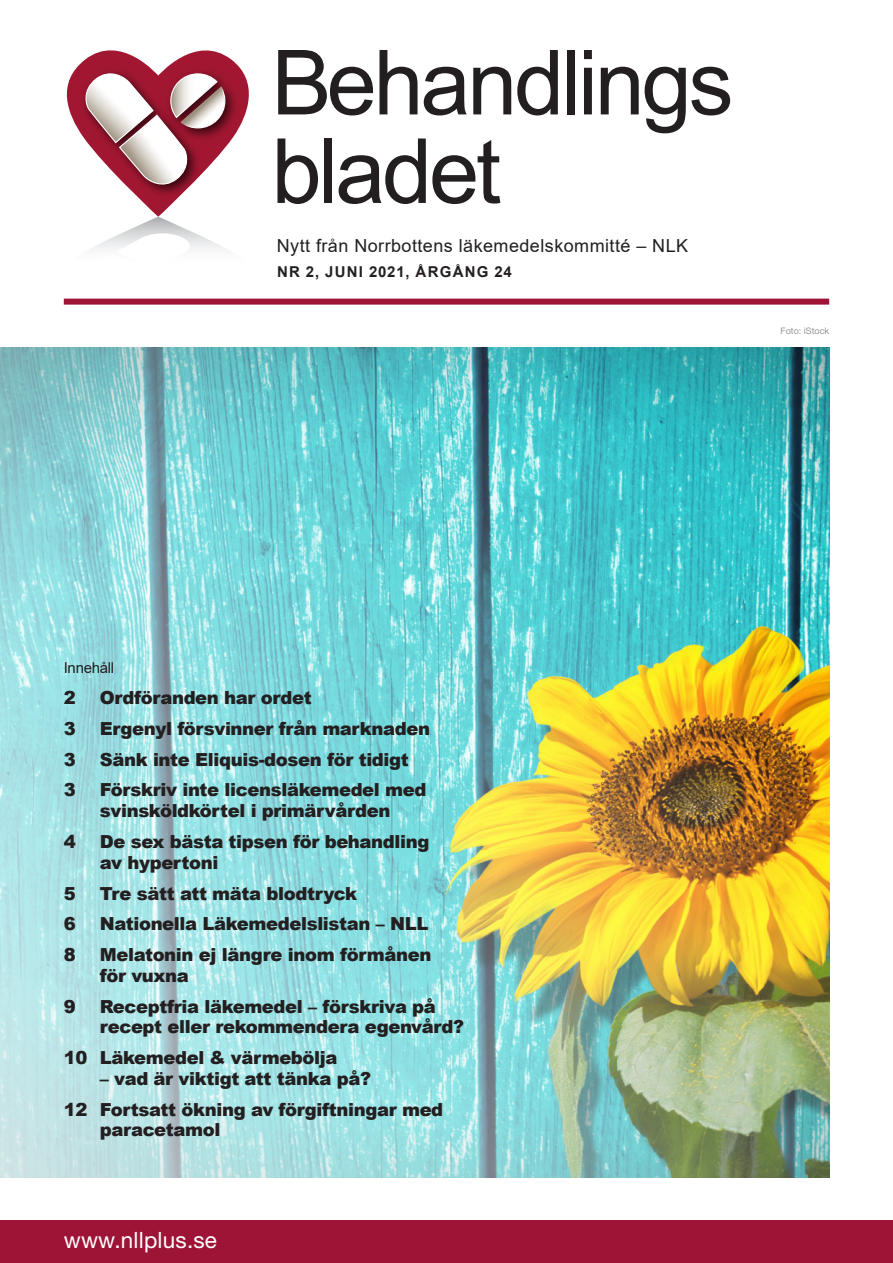
<style>
.page{position:relative;width:893px;height:1263px;background:#fff}
.page>*{position:absolute;margin:0;border:0;box-sizing:border-box;transform-origin:0 0}
.t1{font:90px "Arial";letter-spacing:-.035em;color:#231f20}
.t2{font:22.5px "Helvetica Neue LT Std";letter-spacing:.01em;color:#fff}
.t3{font:900 18px/20.7px "Arial";letter-spacing:-.02em;color:#231f20}
.t4{font:18px "Arial";letter-spacing:.025em;color:#231f20}
.t5{font:700 15px "Arial";letter-spacing:.085em;color:#231f20}
.toc_rubrik{font:15px "Arial";letter-spacing:-.02em;color:#231f20}
.t6{font:9px "Helvetica Neue LT Std";color:#939598}
</style>
<div class="page">
<img style="left:0;top:347px;width:829px;height:354px">
<svg style="left:66px;top:50px;width:183px;height:200px"></svg>
<div style="left:64px;top:299px;width:765px;height:6px;background:#9e1436"></div>
<div style="left:0;top:1220px;width:893px;height:43px;background:#9e1436"></div>
<img style="left:0;top:701px;width:829px;height:476px">
<p class="t1" style="left:272px;top:21px;width:463px">Behandlings</p>
<p class="t1" style="left:272px;top:109px;width:231px">bladet</p>
<p class="t4" style="left:277px;top:233px;width:413px">Nytt från Norrbottens läkemedelskommitté – NLK</p>
<p class="t5" style="left:277px;top:261px;width:236px">NR 2, JUNI 2021, ÅRGÅNG 24</p>
<p class="t6" style="left:780px;top:326px;width:50px">Foto: iStock</p>
<p class="toc_rubrik" style="left:64px;top:657px;width:52px">Innehåll</p>
<p class="t3" style="left:64px;top:687px;width:14px">2</p>
<p class="t3" style="left:100px;top:687px;width:214px">Ordföranden har ordet</p>
<p class="t3" style="left:64px;top:717px;width:14px">3</p>
<p class="t3" style="left:100px;top:717px;width:332px">Ergenyl försvinner från marknaden</p>
<p class="t3" style="left:64px;top:748px;width:14px">3</p>
<p class="t3" style="left:100px;top:748px;width:311px">Sänk inte Eliquis-dosen för tidigt</p>
<p class="t3" style="left:64px;top:779px;width:14px">3</p>
<p class="t3" style="left:100px;top:779px;width:328px">Förskriv inte licensläkemedel med svinsköldkörtel i primärvården</p>
<p class="t3" style="left:64px;top:831px;width:14px">4</p>
<p class="t3" style="left:100px;top:831px;width:331px">De sex bästa tipsen för behandling av hypertoni</p>
<p class="t3" style="left:64px;top:882px;width:14px">5</p>
<p class="t3" style="left:100px;top:882px;width:259px">Tre sätt att mäta blodtryck</p>
<p class="t3" style="left:64px;top:913px;width:14px">6</p>
<p class="t3" style="left:100px;top:913px;width:330px">Nationella Läkemedelslistan – NLL</p>
<p class="t3" style="left:64px;top:944px;width:14px">8</p>
<p class="t3" style="left:100px;top:944px;width:333px">Melatonin ej längre inom förmånen för vuxna</p>
<p class="t3" style="left:64px;top:995px;width:14px">9</p>
<p class="t3" style="left:100px;top:995px;width:366px">Receptfria läkemedel – förskriva på recept eller rekommendera egenvård?</p>
<p class="t3" style="left:64px;top:1047px;width:275px">10 Läkemedel &amp; värmebölja</p>
<p class="t3" style="left:100px;top:1067px;width:273px">– vad är viktigt att tänka på?</p>
<p class="t3" style="left:100px;top:1098px;width:345px;text-indent:-36px">12 Fortsatt ökning av förgiftningar med paracetamol</p>
<p class="t2" style="left:64px;top:1227px;width:155px">www.nllplus.se</p>
</div>
